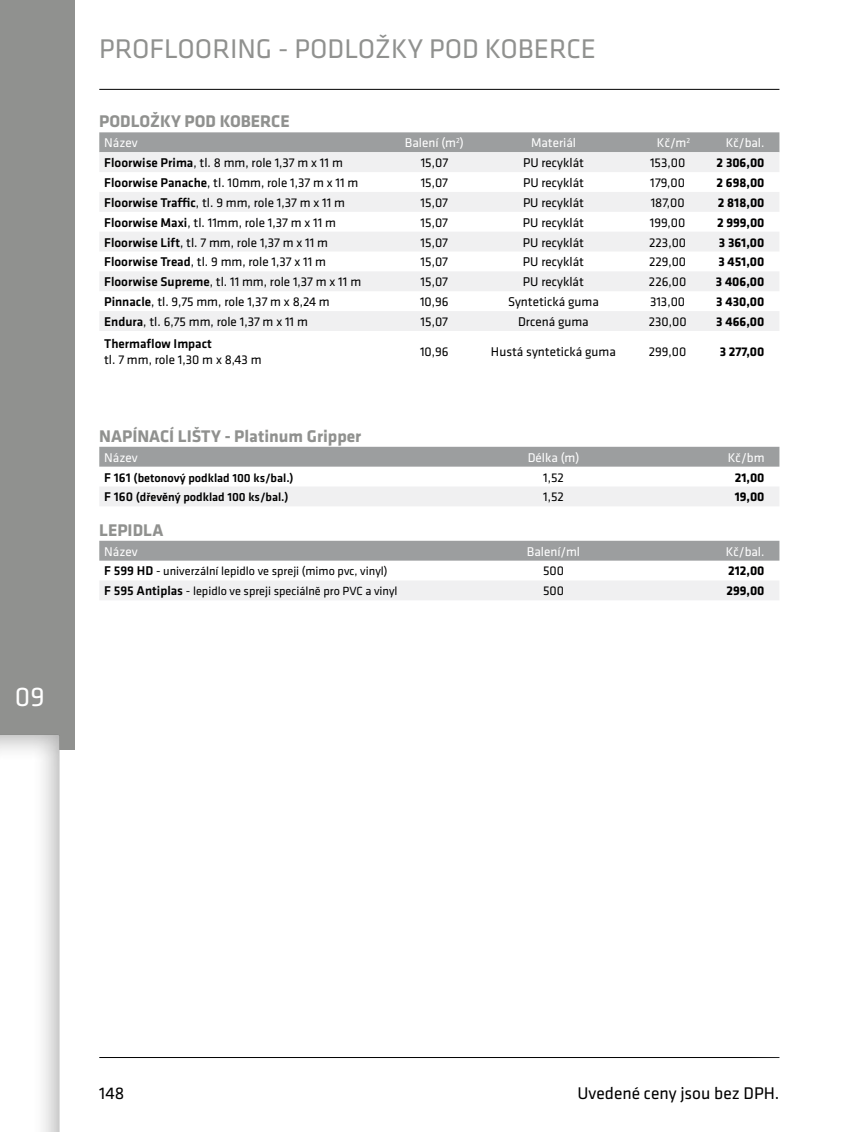
<style>
.page{position:relative;width:844px;height:1132px;background:#fff}
.page>*{position:absolute;margin:0;border:0;box-sizing:border-box;transform-origin:0 0}
.t1{font:28px "Klavika";color:#90918f}
.t2{font:28px "Klavika";color:#fff}
.t3{font:700 17.5px "Klavika";color:#90918f}
.t4{font:17.5px "Klavika";color:#000}
.t5{font:13.12px "Klavika";color:#000}
.t6{font:700 13.12px "Klavika";color:#000}
.t7{font:13.12px "Klavika";color:#fff}
.t8{font:500 13.12px "Klavika";color:#000}
.t9{font:12.25px "Klavika";color:#000}
.t10{font:500 12.25px "Klavika";color:#000}
.s1{font-weight:500}
.s2{font-size:13.12px}
.s3{font-weight:500;font-size:13.12px}
</style>
<div class="page">
<hr style="left:99px;top:1056px;width:680px;height:1px;background:#000">
<div style="left:743px;top:0;width:100px;height:1131px;background:#fff"></div>
<hr style="left:99px;top:89px;width:680px;height:1px;background:#000">
<div style="left:99px;top:132px;width:680px;height:20px;background:#9c9e9f"></div>
<svg style="left:99px;top:152px;width:680px;height:179px;fill:#f0f0f1"></svg>
<div style="left:99px;top:446px;width:680px;height:20px;background:#9c9e9f"></div>
<div style="left:99px;top:487px;width:680px;height:19px;background:#f0f0f1"></div>
<div style="left:99px;top:540px;width:680px;height:20px;background:#9c9e9f"></div>
<div style="left:99px;top:581px;width:680px;height:19px;background:#f0f0f1"></div>
<div style="left:0;top:0;width:74px;height:749px;background:#90918f"></div>
<div style="left:0;top:731px;width:63px;height:400px;background:#000;opacity:.32"></div>
<h1 class="t2" style="left:15px;top:680px;width:31px">09</h1>
<h1 class="t1" style="left:99px;top:33px;width:498px">PROFLOORING - PODLOŽKY POD KOBERCE</h1>
<h2 class="t3" style="left:99px;top:112px;width:192px">PODLOŽKY POD KOBERCE</h2>
<p class="t7" style="left:104px;top:136px;width:35px">Název</p>
<p class="t7" style="left:405px;top:136px;width:60px">Balení (m<sup>2</sup>)</p>
<p class="t7" style="left:531px;top:136px;width:46px">Materiál</p>
<p class="t7" style="left:656px;top:136px;width:35px">Kč/m<sup>2</sup></p>
<p class="t7" style="left:725px;top:136px;width:40px">Kč/bal.</p>
<p class="t5" style="left:104px;top:155px;width:240px"><span class="s1">Floorwise Prima</span>, tl. 8 mm, role 1,37 m x 11 m</p>
<p class="t5" style="left:420px;top:155px;width:29px">15,07</p>
<p class="t5" style="left:523px;top:155px;width:62px">PU recyklát</p>
<p class="t5" style="left:650px;top:155px;width:37px">153,00</p>
<p class="t6" style="left:716px;top:155px;width:49px">2 306,00</p>
<p class="t5" style="left:104px;top:175px;width:256px"><span class="s1">Floorwise Panache</span>, tl. 10mm, role 1,37 m x 11 m</p>
<p class="t5" style="left:420px;top:175px;width:29px">15,07</p>
<p class="t5" style="left:523px;top:175px;width:62px">PU recyklát</p>
<p class="t5" style="left:650px;top:175px;width:36px">179,00</p>
<p class="t6" style="left:716px;top:175px;width:49px">2 698,00</p>
<p class="t5" style="left:104px;top:195px;width:242px"><span class="s1">Floorwise Traffic</span>, tl. 9 mm, role 1,37 m x 11 m</p>
<p class="t5" style="left:420px;top:195px;width:29px">15,07</p>
<p class="t5" style="left:523px;top:195px;width:62px">PU recyklát</p>
<p class="t5" style="left:650px;top:195px;width:35px">187,00</p>
<p class="t6" style="left:717px;top:195px;width:48px">2 818,00</p>
<p class="t5" style="left:104px;top:215px;width:233px"><span class="s1">Floorwise Maxi</span>, tl. 11mm, role 1,37 m x 11 m</p>
<p class="t5" style="left:420px;top:215px;width:29px">15,07</p>
<p class="t5" style="left:523px;top:215px;width:62px">PU recyklát</p>
<p class="t5" style="left:649px;top:215px;width:37px">199,00</p>
<p class="t6" style="left:717px;top:215px;width:49px">2 999,00</p>
<p class="t5" style="left:104px;top:235px;width:225px"><span class="s1">Floorwise Lift</span>, tl. 7 mm, role 1,37 m x 11 m</p>
<p class="t5" style="left:420px;top:235px;width:29px">15,07</p>
<p class="t5" style="left:523px;top:235px;width:62px">PU recyklát</p>
<p class="t5" style="left:649px;top:235px;width:39px">223,00</p>
<p class="t6" style="left:718px;top:235px;width:47px">3 361,00</p>
<p class="t5" style="left:104px;top:255px;width:223px"><span class="s1">Floorwise Tread</span>, tl. 9 mm, role 1,37 x 11 m</p>
<p class="t5" style="left:420px;top:255px;width:29px">15,07</p>
<p class="t5" style="left:523px;top:255px;width:62px">PU recyklát</p>
<p class="t5" style="left:649px;top:255px;width:39px">229,00</p>
<p class="t6" style="left:718px;top:255px;width:48px">3 451,00</p>
<p class="t5" style="left:104px;top:275px;width:258px"><span class="s1">Floorwise Supreme</span>, tl. 11 mm, role 1,37 m x 11 m</p>
<p class="t5" style="left:420px;top:275px;width:29px">15,07</p>
<p class="t5" style="left:523px;top:275px;width:62px">PU recyklát</p>
<p class="t5" style="left:648px;top:275px;width:39px">226,00</p>
<p class="t6" style="left:715px;top:275px;width:50px">3 406,00</p>
<p class="t5" style="left:104px;top:294px;width:227px"><span class="s1">Pinnacle</span>, tl. 9,75 mm, role 1,37 m x 8,24 m</p>
<p class="t5" style="left:420px;top:294px;width:30px">10,96</p>
<p class="t5" style="left:508px;top:294px;width:92px">Syntetická guma</p>
<p class="t5" style="left:650px;top:294px;width:37px">313,00</p>
<p class="t6" style="left:716px;top:294px;width:50px">3 430,00</p>
<p class="t5" style="left:104px;top:314px;width:205px"><span class="s1">Endura</span>, tl. 6,75 mm, role 1,37 m x 11 m</p>
<p class="t5" style="left:420px;top:314px;width:29px">15,07</p>
<p class="t5" style="left:518px;top:314px;width:72px">Drcená guma</p>
<p class="t5" style="left:648px;top:314px;width:39px">230,00</p>
<p class="t6" style="left:716px;top:314px;width:50px">3 466,00</p>
<p class="t8" style="left:104px;top:336px;width:109px">Thermaflow Impact</p>
<p class="t5" style="left:104px;top:352px;width:159px">tl. 7 mm, role 1,30 m x 8,43 m</p>
<p class="t5" style="left:420px;top:344px;width:30px">10,96</p>
<p class="t5" style="left:491px;top:344px;width:126px">Hustá syntetická guma</p>
<p class="t5" style="left:648px;top:344px;width:39px">299,00</p>
<p class="t6" style="left:719px;top:344px;width:46px">3 277,00</p>
<h2 class="t3" style="left:99px;top:426px;width:263px">NAPÍNACÍ LIŠTY - Platinum Gripper</h2>
<p class="t7" style="left:104px;top:450px;width:35px">Název</p>
<p class="t7" style="left:527px;top:450px;width:53px">Délka (m)</p>
<p class="t7" style="left:727px;top:450px;width:38px">Kč/bm</p>
<p class="t10" style="left:104px;top:470px;width:191px"><span class="s2">F 161</span> (betonový podklad 100 ks/bal.)</p>
<p class="t5" style="left:543px;top:470px;width:22px">1,52</p>
<p class="t6" style="left:734px;top:470px;width:31px">21,00</p>
<p class="t10" style="left:104px;top:490px;width:186px"><span class="s2">F 160</span> (dřevěný podklad 100 ks/bal.)</p>
<p class="t5" style="left:543px;top:489px;width:22px">1,52</p>
<p class="t6" style="left:734px;top:489px;width:31px">19,00</p>
<h2 class="t3" style="left:99px;top:520px;width:66px">LEPIDLA</h2>
<p class="t7" style="left:104px;top:544px;width:35px">Název</p>
<p class="t7" style="left:527px;top:544px;width:55px">Balení/ml</p>
<p class="t7" style="left:725px;top:544px;width:40px">Kč/bal.</p>
<p class="t9" style="left:104px;top:564px;width:285px"><span class="s3">F 599 HD</span> - univerzální lepidlo ve spreji (mimo pvc, vinyl)</p>
<p class="t5" style="left:543px;top:563px;width:22px">500</p>
<p class="t6" style="left:728px;top:563px;width:38px">212,00</p>
<p class="t9" style="left:104px;top:584px;width:295px"><span class="s3">F 595 Antiplas</span> - lepidlo ve spreji speciálně pro PVC a vinyl</p>
<p class="t5" style="left:543px;top:583px;width:22px">500</p>
<p class="t6" style="left:726px;top:583px;width:39px">299,00</p>
<h2 class="t4" style="left:99px;top:1083px;width:27px">148</h2>
<h2 class="t4" style="left:577px;top:1083px;width:203px">Uvedené ceny jsou bez DPH.</h2>
</div>
